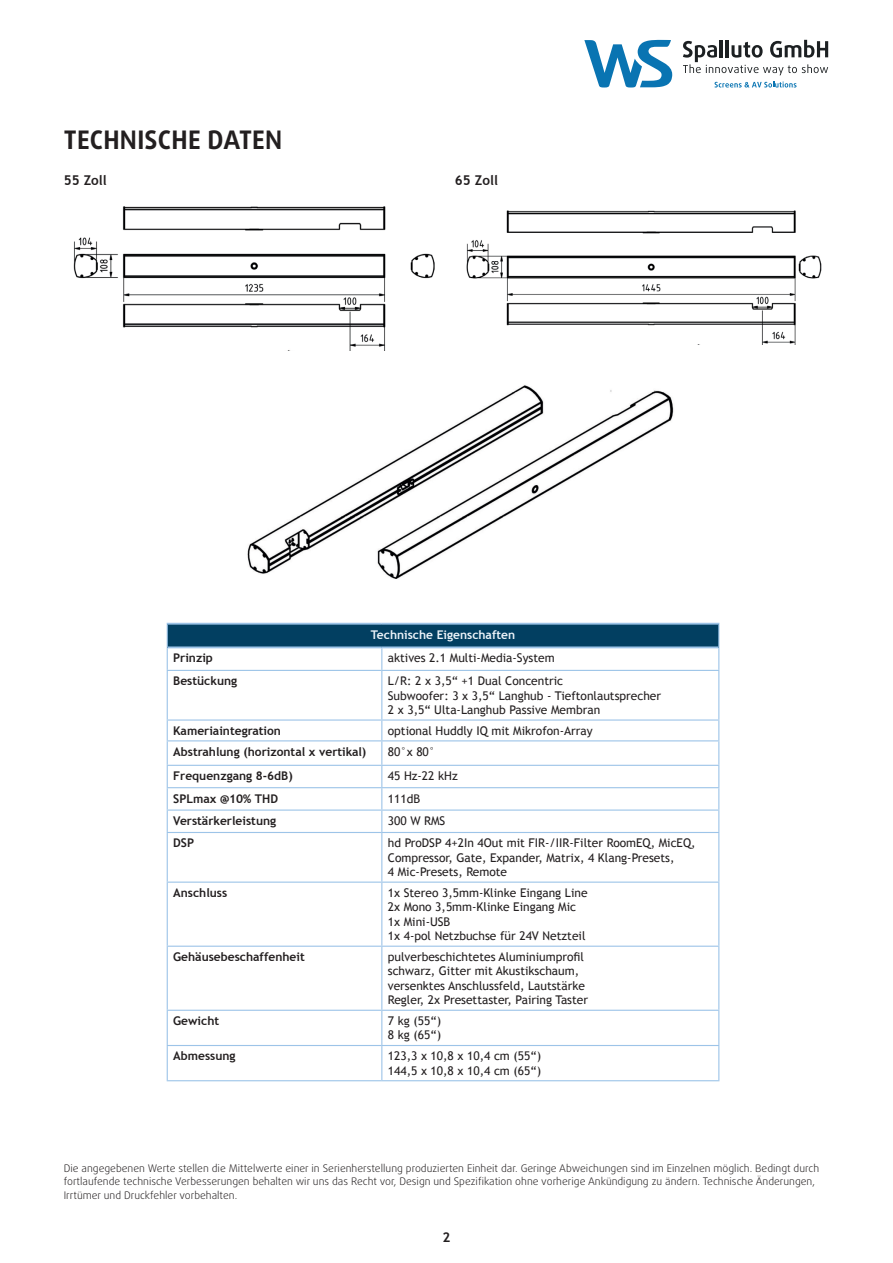
<style>
.page{position:relative;width:893px;height:1263px;background:#fff}
.page>*{position:absolute;margin:0;border:0;box-sizing:border-box;transform-origin:0 0}
.t1{font:700 25.5px "Daxline OT";letter-spacing:.01em;color:#231f20}
.t2{font:700 13.5px "Trebuchet MS";color:#231f20}
.t3{font:12px/14.4px "Trebuchet MS";color:#231f20}
.t4{font:700 12px "Trebuchet MS";color:#231f20}
.t5{font:700 12px "Trebuchet MS";color:#edf4fa}
.t6{font:300 10.5px/13.5px "Daxline OT";color:#231f20}
</style>
<div class="page">
<svg style="left:584px;top:39px;width:88px;height:49px"></svg>
<svg style="left:683px;top:40px;width:145px;height:35px"></svg>
<svg style="left:714px;top:81px;width:82px;height:7px"></svg>
<div style="left:167px;top:624px;width:552px;height:23px;background:#023f61"></div>
<hr style="left:381px;top:671px;width:1px;height:48px;background:#9dc4e8">
<hr style="left:718px;top:671px;width:1px;height:48px;background:#9dc4e8">
<svg style="left:381px;top:721px;width:1px;height:111px"></svg>
<svg style="left:718px;top:721px;width:1px;height:111px"></svg>
<hr style="left:381px;top:833px;width:1px;height:48px;background:#9dc4e8">
<hr style="left:718px;top:833px;width:1px;height:48px;background:#9dc4e8">
<hr style="left:381px;top:883px;width:1px;height:63px;background:#9dc4e8">
<hr style="left:718px;top:883px;width:1px;height:63px;background:#9dc4e8">
<hr style="left:381px;top:947px;width:1px;height:63px;background:#9dc4e8">
<hr style="left:718px;top:947px;width:1px;height:63px;background:#9dc4e8">
<hr style="left:381px;top:1011px;width:1px;height:34px;background:#9dc4e8">
<hr style="left:718px;top:1011px;width:1px;height:34px;background:#9dc4e8">
<hr style="left:381px;top:1046px;width:1px;height:34px;background:#9dc4e8">
<hr style="left:718px;top:1046px;width:1px;height:34px;background:#9dc4e8">
<hr style="left:167px;top:1080px;width:215px;height:1px;background:#9dc4e8">
<hr style="left:382px;top:1080px;width:337px;height:1px;background:#9dc4e8">
<hr style="left:167px;top:623px;width:215px;height:2px;background:#9dc4e8">
<hr style="left:382px;top:623px;width:337px;height:2px;background:#9dc4e8">
<hr style="left:168px;top:646px;width:214px;height:2px;background:#9dc4e8">
<hr style="left:382px;top:646px;width:336px;height:2px;background:#9dc4e8">
<svg style="left:167px;top:625px;width:1px;height:45px"></svg>
<svg style="left:381px;top:648px;width:1px;height:22px"></svg>
<svg style="left:718px;top:625px;width:1px;height:45px"></svg>
<hr style="left:167px;top:670px;width:215px;height:1px;background:#9dc4e8">
<hr style="left:167px;top:671px;width:1px;height:48px;background:#9dc4e8">
<hr style="left:382px;top:670px;width:337px;height:1px;background:#9dc4e8">
<hr style="left:167px;top:719px;width:215px;height:2px;background:#9dc4e8">
<hr style="left:382px;top:719px;width:337px;height:2px;background:#9dc4e8">
<hr style="left:167px;top:740px;width:215px;height:1px;background:#9dc4e8">
<hr style="left:382px;top:740px;width:337px;height:1px;background:#9dc4e8">
<hr style="left:167px;top:765px;width:215px;height:1px;background:#9dc4e8">
<hr style="left:382px;top:765px;width:337px;height:1px;background:#9dc4e8">
<hr style="left:167px;top:787px;width:215px;height:1px;background:#9dc4e8">
<hr style="left:382px;top:787px;width:337px;height:1px;background:#9dc4e8">
<hr style="left:167px;top:809px;width:215px;height:2px;background:#9dc4e8">
<svg style="left:167px;top:721px;width:1px;height:111px"></svg>
<hr style="left:382px;top:809px;width:337px;height:2px;background:#9dc4e8">
<hr style="left:167px;top:832px;width:215px;height:1px;background:#9dc4e8">
<hr style="left:167px;top:833px;width:1px;height:48px;background:#9dc4e8">
<hr style="left:382px;top:832px;width:337px;height:1px;background:#9dc4e8">
<hr style="left:167px;top:881px;width:215px;height:2px;background:#9dc4e8">
<hr style="left:167px;top:883px;width:1px;height:63px;background:#9dc4e8">
<hr style="left:382px;top:881px;width:337px;height:2px;background:#9dc4e8">
<hr style="left:167px;top:946px;width:215px;height:1px;background:#9dc4e8">
<hr style="left:167px;top:947px;width:1px;height:63px;background:#9dc4e8">
<hr style="left:382px;top:946px;width:337px;height:1px;background:#9dc4e8">
<hr style="left:167px;top:1010px;width:215px;height:1px;background:#9dc4e8">
<hr style="left:167px;top:1011px;width:1px;height:34px;background:#9dc4e8">
<hr style="left:382px;top:1010px;width:337px;height:1px;background:#9dc4e8">
<hr style="left:167px;top:1045px;width:215px;height:1px;background:#9dc4e8">
<hr style="left:167px;top:1046px;width:1px;height:34px;background:#9dc4e8">
<hr style="left:382px;top:1045px;width:337px;height:1px;background:#9dc4e8">
<img style="left:73px;top:206px;width:362px;height:145px">
<img style="left:466px;top:210px;width:356px;height:134px">
<img style="left:247px;top:385px;width:427px;height:194px">
<h1 class="t1" style="left:64px;top:123px;width:220px">TECHNISCHE DATEN</h1>
<p class="t2" style="left:64px;top:171px;width:45px">55 Zoll</p>
<p class="t2" style="left:455px;top:171px;width:45px">65 Zoll</p>
<p class="t5" style="left:371px;top:627px;width:146px">Technische Eigenschaften</p>
<p class="t4" style="left:173px;top:650px;width:41px">Prinzip</p>
<p class="t3" style="left:388px;top:651px;width:168px">aktives 2.1 Multi-Media-System</p>
<p class="t4" style="left:173px;top:673px;width:65px">Bestückung</p>
<p class="t3" style="left:388px;top:674px;width:275px">L/R: 2 x 3,5“ +1 Dual Concentric<br>Subwoofer: 3 x 3,5“ Langhub - Tieftonlautsprecher<br>2 x 3,5“ Ulta-Langhub Passive Membran</p>
<p class="t4" style="left:173px;top:723px;width:109px">Kameriaintegration</p>
<p class="t3" style="left:388px;top:724px;width:206px">optional Huddly IQ mit Mikrofon-Array</p>
<p class="t4" style="left:173px;top:744px;width:195px">Abstrahlung (horizontal x vertikal)</p>
<p class="t3" style="left:388px;top:744px;width:49px">80°x 80°</p>
<p class="t4" style="left:173px;top:768px;width:121px">Frequenzgang 8-6dB)</p>
<p class="t3" style="left:388px;top:769px;width:71px">45 Hz-22 kHz</p>
<p class="t4" style="left:173px;top:791px;width:106px">SPLmax @10% THD</p>
<p class="t3" style="left:388px;top:791px;width:34px">111dB</p>
<p class="t4" style="left:173px;top:813px;width:105px">Verstärkerleistung</p>
<p class="t3" style="left:388px;top:814px;width:59px">300 W RMS</p>
<p class="t4" style="left:173px;top:835px;width:22px">DSP</p>
<p class="t3" style="left:388px;top:836px;width:309px">hd ProDSP 4+2In 4Out mit FIR-/IIR-Filter RoomEQ, MicEQ,<br>Compressor, Gate, Expander, Matrix, 4 Klang-Presets,<br>4 Mic-Presets, Remote</p>
<p class="t4" style="left:173px;top:885px;width:56px">Anschluss</p>
<p class="t3" style="left:388px;top:886px;width:201px">1x Stereo 3,5mm-Klinke Eingang Line<br>2x Mono 3,5mm-Klinke Eingang Mic<br>1x Mini-USB<br>1x 4-pol Netzbuchse für 24V Netzteil</p>
<p class="t4" style="left:173px;top:949px;width:133px">Gehäusebeschaffenheit</p>
<p class="t3" style="left:388px;top:950px;width:202px">pulverbeschichtetes Aluminiumprofil schwarz, Gitter mit Akustikschaum, versenktes Anschlussfeld, Lautstärke Regler, 2x Presettaster, Pairing Taster</p>
<p class="t4" style="left:173px;top:1013px;width:47px">Gewicht</p>
<p class="t3" style="left:388px;top:1014px;width:55px">7 kg (55“)<br>8 kg (65“)</p>
<p class="t4" style="left:173px;top:1048px;width:64px">Abmessung</p>
<p class="t3" style="left:388px;top:1049px;width:155px">123,3 x 10,8 x 10,4 cm (55“)<br>144,5 x 10,8 x 10,4 cm (65“)</p>
<p class="t6" style="left:64px;top:1161px;width:757px">Die angegebenen Werte stellen die Mittelwerte einer in Serienherstellung produzierten Einheit dar. Geringe Abweichungen sind im Einzelnen möglich. Bedingt durch fortlaufende technische Verbesserungen behalten wir uns das Recht vor, Design und Spezifikation ohne vorherige Ankündigung zu ändern. Technische Änderungen,<br>Irrtümer und Druckfehler vorbehalten.</p>
<p class="t2" style="left:443px;top:1228px;width:9px">2</p>
</div>
